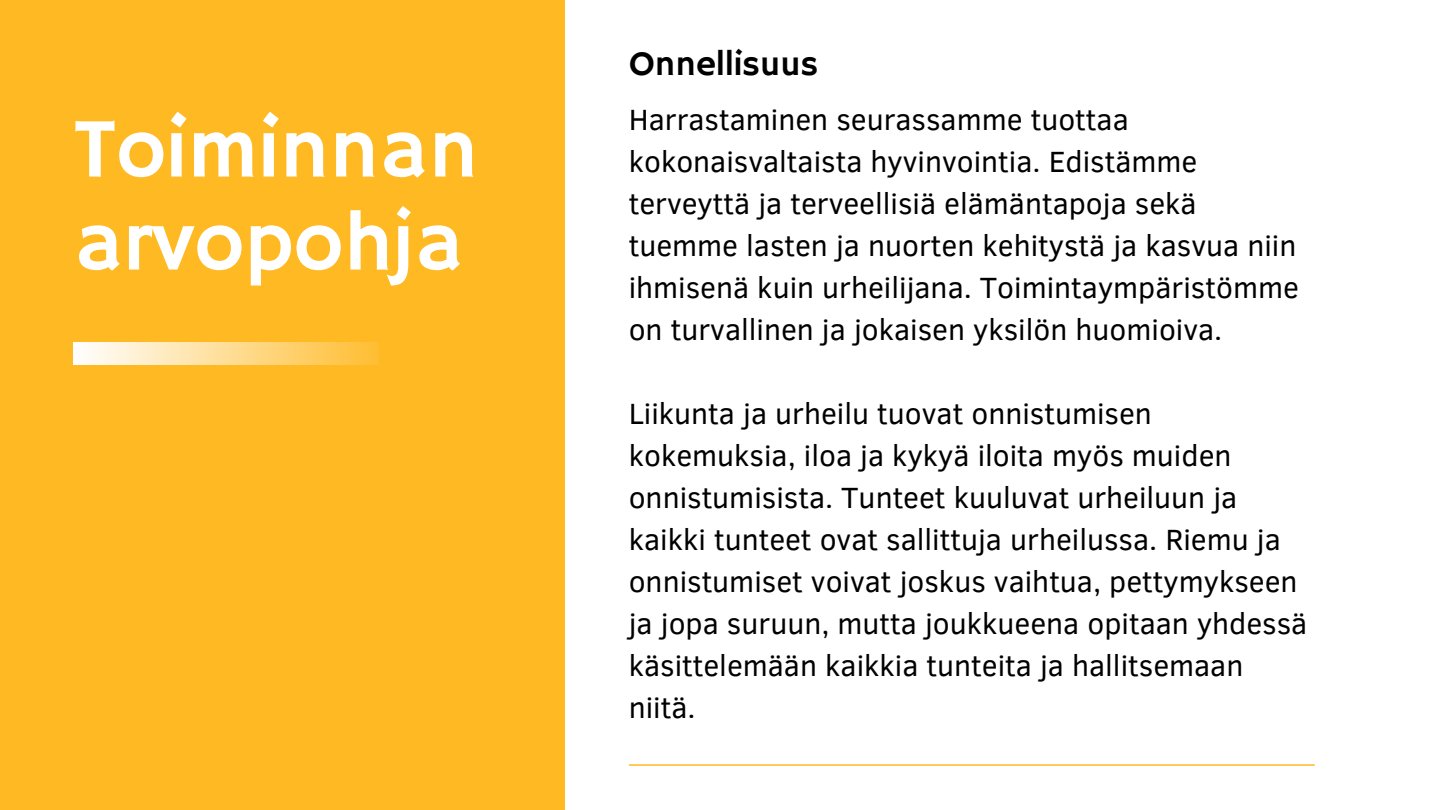
<style>
.page{position:relative;width:1440px;height:810px;background:#fff}
.page>*{position:absolute;margin:0;border:0;box-sizing:border-box;transform-origin:0 0}
.t1{font:85px/93px "Hammersmith One";color:#fff}
.t2{font:35px "Hammersmith One";color:#000}
.t3{font:30px/42px "Clear Sans";color:#000}
</style>
<div class="page">
<hr style="left:629px;top:764px;width:685px;height:2px;background:#ffb923">
<div style="left:0;top:0;width:564px;height:810px;background:#ffb923"></div>
<div style="left:74px;top:342px;width:304px;height:23px;background:linear-gradient(to right,#fffefe,#ffbe33)"></div>
<h1 class="t1" style="left:74px;top:107px;width:406px">Toiminnan arvopohja</h1>
<p class="t2" style="left:629px;top:43px;width:191px">Onnellisuus</p>
<p class="t3" style="left:629px;top:97px;width:672px">Harrastaminen seurassamme tuottaa kokonaisvaltaista hyvinvointia. Edistämme terveyttä ja terveellisiä elämäntapoja sekä tuemme lasten ja nuorten kehitystä ja kasvua niin ihmisenä kuin urheilijana. Toimintaympäristömme on turvallinen ja jokaisen yksilön huomioiva.</p>
<p class="t3" style="left:629px;top:391px;width:680px">Liikunta ja urheilu tuovat onnistumisen kokemuksia, iloa ja kykyä iloita myös muiden onnistumisista. Tunteet kuuluvat urheiluun ja kaikki tunteet ovat sallittuja urheilussa. Riemu ja onnistumiset voivat joskus vaihtua, pettymykseen ja jopa suruun, mutta joukkueena opitaan yhdessä käsittelemään kaikkia tunteita ja hallitsemaan niitä.</p>
</div>
